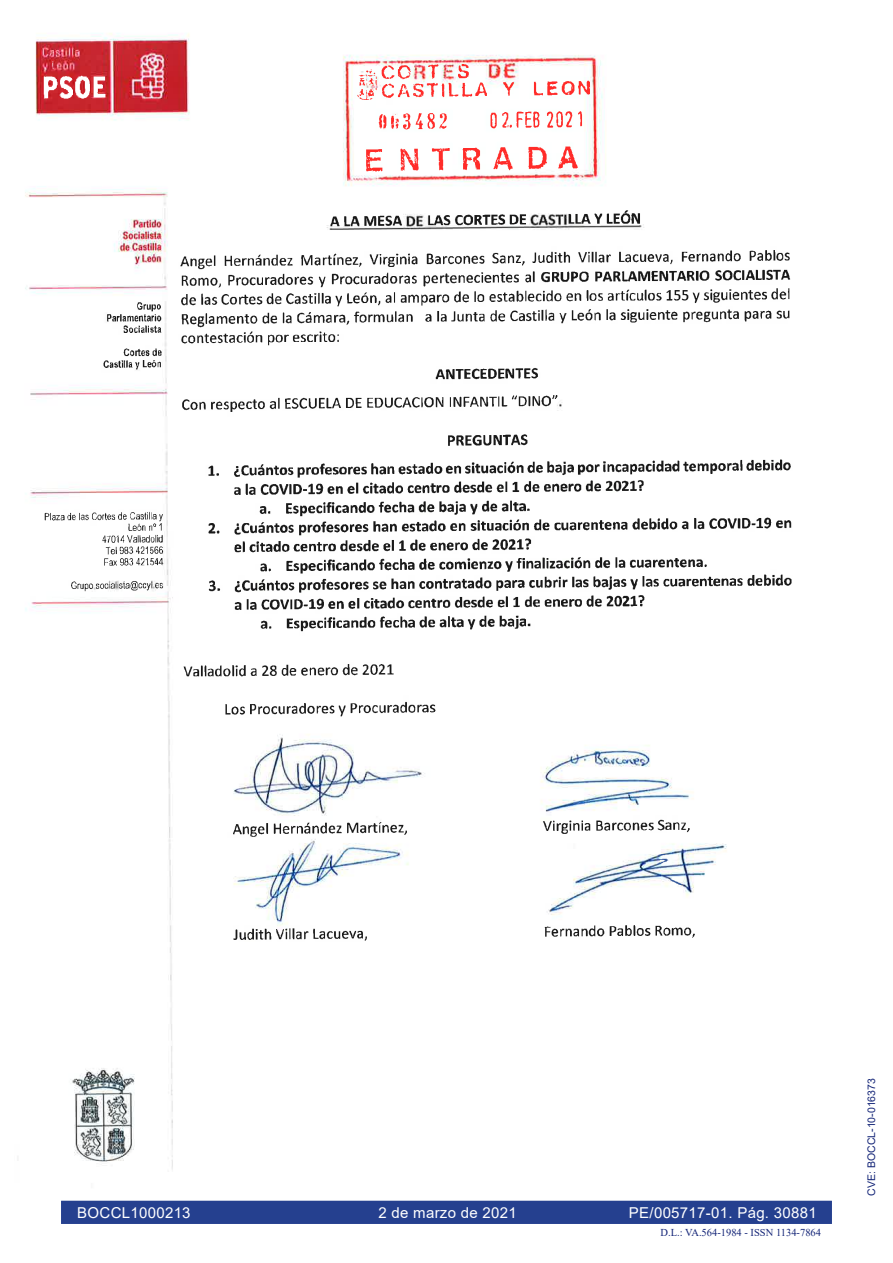
<style>
.page{position:relative;width:893px;height:1263px;background:#fff}
.page>*{position:absolute;margin:0;border:0;box-sizing:border-box;transform-origin:0 0}
.E_CVE{font:15px "Arial";letter-spacing:.02em;color:#fff}
.t1{font:10.5px "Times New Roman";color:#132477}
.t2{font:10.5px "Arial";color:#132477}
</style>
<div class="page">
<div style="left:60px;top:1200px;width:773px;height:25px;background:#25408f"></div>
<div style="left:60px;top:1199px;width:773px;height:26px;border:2px solid #fff"></div>
<img style="left:25px;top:33px;width:808px;height:1167px">
<img style="left:42px;top:48px;width:66px;height:51px">
<img style="left:357px;top:64px;width:233px;height:107px">
<img style="left:45px;top:211px;width:747px;height:729px">
<img style="left:658px;top:854px;width:27px;height:30px">
<p class="E_CVE" style="left:77px;top:1202px;width:115px">BOCCL1000213</p>
<p class="E_CVE" style="left:378px;top:1202px;width:140px">2 de marzo de 2021</p>
<p class="E_CVE" style="left:629px;top:1202px;width:189px">PE/005717-01. Pág. 30881</p>
<p class="t1" style="left:661px;top:1225px;width:162px">D.L.: VA.564-1984 - ISSN 1134-7864</p>
<p class="t2" style="left:864px;top:1195px;width:119px;rotate:-90deg">CVE: BOCCL-10-016373</p>
</div>
